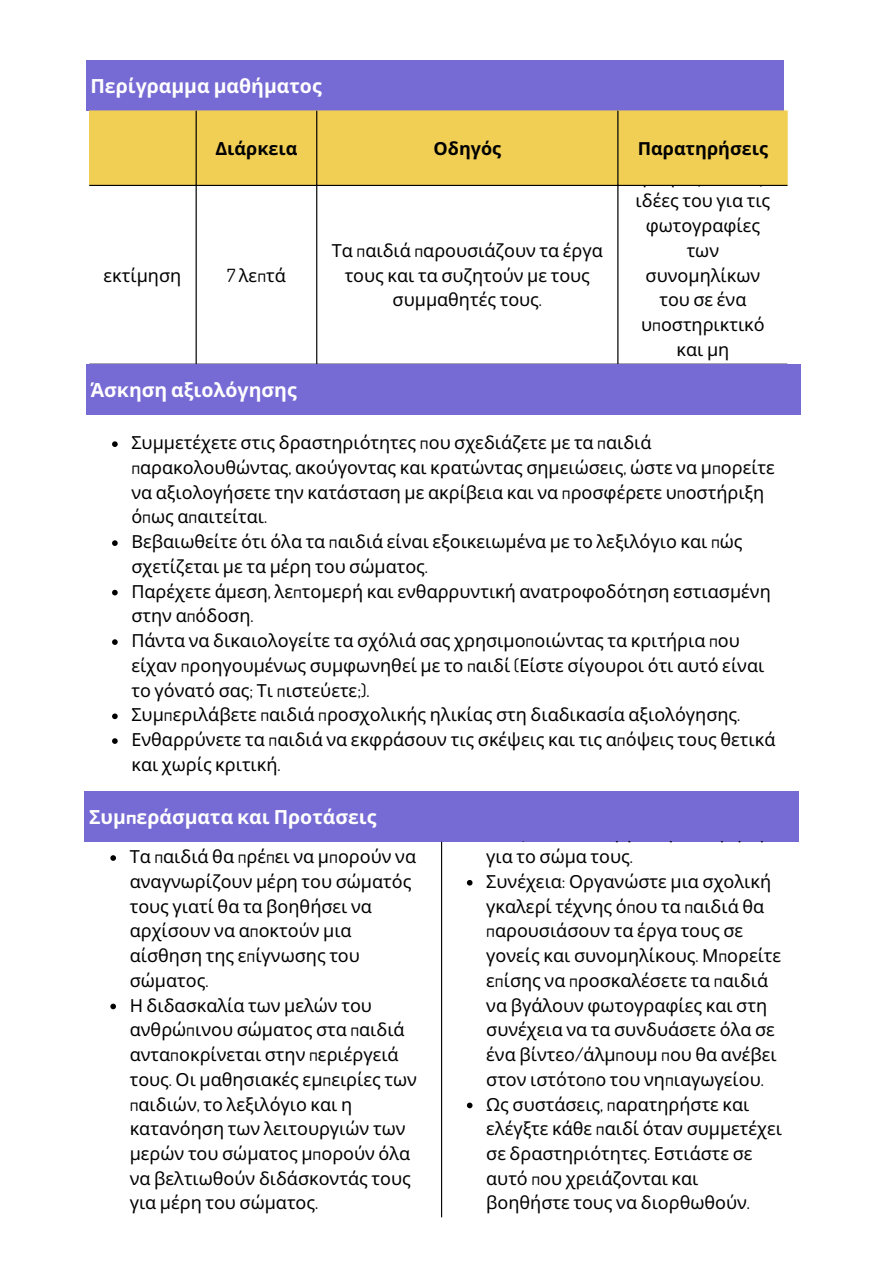
<style>
.page{position:relative;width:893px;height:1264px;background:#fff}
.page>*{position:absolute;margin:0;border:0;box-sizing:border-box;transform-origin:0 0}
.t1{font:700 19.5px "Noto Sans";color:#fff}
.t2{font:18px/24.8px "Noto Sans";color:#000}
.t3{font:700 18px "Noto Sans";color:#000}
.s1{font-family:"Dosis"}
</style>
<div class="page">
<div style="left:86px;top:60px;width:697px;height:50px;background:#766ad4"></div>
<div style="left:89px;top:111px;width:698px;height:74px;background:#f1ce54"></div>
<hr style="left:195px;top:111px;width:2px;height:252px;background:#000">
<hr style="left:316px;top:111px;width:1px;height:252px;background:#000">
<hr style="left:617px;top:111px;width:1px;height:252px;background:#000">
<hr style="left:89px;top:185px;width:698px;height:1px;background:#000">
<hr style="left:89px;top:363px;width:698px;height:2px;background:#000">
<div style="left:86px;top:365px;width:714px;height:50px;background:#766ad4"></div>
<svg style="left:112px;top:441px;width:6px;height:6px"></svg>
<svg style="left:112px;top:540px;width:6px;height:6px"></svg>
<svg style="left:112px;top:590px;width:6px;height:5px"></svg>
<svg style="left:112px;top:639px;width:6px;height:6px"></svg>
<svg style="left:112px;top:713px;width:6px;height:6px"></svg>
<svg style="left:112px;top:738px;width:6px;height:6px"></svg>
<div style="left:84px;top:791px;width:714px;height:50px;background:#766ad4"></div>
<svg style="left:110px;top:855px;width:6px;height:5px"></svg>
<svg style="left:110px;top:1003px;width:6px;height:6px"></svg>
<svg style="left:467px;top:880px;width:5px;height:5px"></svg>
<svg style="left:467px;top:1102px;width:5px;height:6px"></svg>
<hr style="left:441px;top:841px;width:1px;height:376px;background:#000">
<p class="t1" style="left:90px;top:72px;width:233px">Περίγραμμα μαθήματος</p>
<p class="t3" style="left:215px;top:135px;width:83px">Διάρκεια</p>
<p class="t3" style="left:433px;top:135px;width:69px">Οδηγός</p>
<p class="t3" style="left:637px;top:135px;width:132px">Παρατηρήσεις</p>
<p class="t2" style="left:104px;top:262px;width:79px">εκτίμηση</p>
<p class="t2" style="left:227px;top:262px;width:60px"><span class="s1">7</span> λε<span class="s1">π</span>τά</p>
<p class="t2" style="left:332px;top:237px;width:272px;text-align:center">Τα <span class="s1">π</span>αιδιά <span class="s1">π</span>αρουσιάζουν τα έργα τους και τα συζητούν με τους συμμαθητές τους<span class="s1">.</span></p>
<p class="t2" style="left:635px;top:188px;width:136px;text-align:center">ιδέες του για τις φωτογραφίες των συνομηλίκων του σε ένα υ<span class="s1">π</span>οστηρικτικό και μη</p>
<p class="t1" style="left:90px;top:376px;width:208px">Άσκηση αξιολόγησης</p>
<p class="t2" style="left:131px;top:430px;width:645px">Συμμετέχετε στις δραστηριότητες <span class="s1">π</span>ου σχεδιάζετε με τα <span class="s1">π</span>αιδιά <span class="s1">π</span>αρακολουθώντας<span class="s1">,</span> ακούγοντας και κρατώντας σημειώσεις<span class="s1">,</span> ώστε να μ<span class="s1">π</span>ορείτε να αξιολογήσετε την κατάσταση με ακρίβεια και να <span class="s1">π</span>ροσφέρετε υ<span class="s1">π</span>οστήριξη ό<span class="s1">π</span>ως α<span class="s1">π</span>αιτείται<span class="s1">.</span></p>
<p class="t2" style="left:131px;top:529px;width:612px">Βεβαιωθείτε ότι όλα τα <span class="s1">π</span>αιδιά είναι εξοικειωμένα με το λεξιλόγιο και <span class="s1">π</span>ώς σχετίζεται με τα μέρη του σώματος<span class="s1">.</span></p>
<p class="t2" style="left:131px;top:578px;width:641px">Παρέχετε άμεση<span class="s1">,</span> λε<span class="s1">π</span>τομερή και ενθαρρυντική ανατροφοδότηση εστιασμένη στην α<span class="s1">π</span>όδοση<span class="s1">.</span></p>
<p class="t2" style="left:131px;top:627px;width:634px">Πάντα να δικαιολογείτε τα σχόλιά σας χρησιμο<span class="s1">π</span>οιώντας τα κριτήρια <span class="s1">π</span>ου είχαν <span class="s1">π</span>ροηγουμένως συμφωνηθεί με το <span class="s1">π</span>αιδί <span class="s1">(</span>Είστε σίγουροι ότι αυτό είναι το γόνατό σας<span class="s1">;</span> Τι <span class="s1">π</span>ιστεύετε<span class="s1">;).</span></p>
<p class="t2" style="left:131px;top:702px;width:610px">Συμ<span class="s1">π</span>εριλάβετε <span class="s1">π</span>αιδιά <span class="s1">π</span>ροσχολικής ηλικίας στη διαδικασία αξιολόγησης<span class="s1">.</span></p>
<p class="t2" style="left:131px;top:726px;width:645px">Ενθαρρύνετε τα <span class="s1">π</span>αιδιά να εκφράσουν τις σκέψεις και τις α<span class="s1">π</span>όψεις τους θετικά και χωρίς κριτική<span class="s1">.</span></p>
<p class="t1" style="left:89px;top:802px;width:289px">Συμ<span class="s1">π</span>εράσματα και Προτάσεις</p>
<p class="t2" style="left:130px;top:843px;width:288px">Τα <span class="s1">π</span>αιδιά θα <span class="s1">π</span>ρέ<span class="s1">π</span>ει να μ<span class="s1">π</span>ορούν να αναγνωρίζουν μέρη του σώματός τους γιατί θα τα βοηθήσει να αρχίσουν να α<span class="s1">π</span>οκτούν μια αίσθηση της ε<span class="s1">π</span>ίγνωσης του σώματος<span class="s1">.</span></p>
<p class="t2" style="left:130px;top:992px;width:289px">Η διδασκαλία των μελών του ανθρώ<span class="s1">π</span>ινου σώματος στα <span class="s1">π</span>αιδιά αντα<span class="s1">π</span>οκρίνεται στην <span class="s1">π</span>εριέργειά τους<span class="s1">.</span> Οι μαθησιακές εμ<span class="s1">π</span>ειρίες των <span class="s1">π</span>αιδιών<span class="s1">,</span> το λεξιλόγιο και η κατανόηση των λειτουργιών των μερών του σώματος μ<span class="s1">π</span>ορούν όλα να βελτιωθούν διδάσκοντάς τους για μέρη του σώματος<span class="s1">.</span></p>
<p class="t2" style="left:486px;top:819px;width:150px;text-align:right">ργ<br>για το σώμα τους<span class="s1">.</span></p>
<p class="t2" style="left:486px;top:868px;width:296px">Συνέχεια<span class="s1">:</span> Οργανώστε μια σχολική γκαλερί τέχνης ό<span class="s1">π</span>ου τα <span class="s1">π</span>αιδιά θα <span class="s1">π</span>αρουσιάσουν τα έργα τους σε γονείς και συνομηλίκους<span class="s1">.</span> Μ<span class="s1">π</span>ορείτε ε<span class="s1">π</span>ίσης να <span class="s1">π</span>ροσκαλέσετε τα <span class="s1">π</span>αιδιά να βγάλουν φωτογραφίες και στη συνέχεια να τα συνδυάσετε όλα σε ένα βίντεο<span class="s1">/</span>άλμ<span class="s1">π</span>ουμ <span class="s1">π</span>ου θα ανέβει στον ιστότο<span class="s1">π</span>ο του νη<span class="s1">π</span>ιαγωγείου<span class="s1">.</span></p>
<p class="t2" style="left:486px;top:1091px;width:297px">Ως συστάσεις<span class="s1">, π</span>αρατηρήστε και ελέγξτε κάθε <span class="s1">π</span>αιδί όταν συμμετέχει σε δραστηριότητες<span class="s1">.</span> Εστιάστε σε αυτό <span class="s1">π</span>ου χρειάζονται και βοηθήστε τους να διορθωθούν<span class="s1">.</span></p>
</div>
